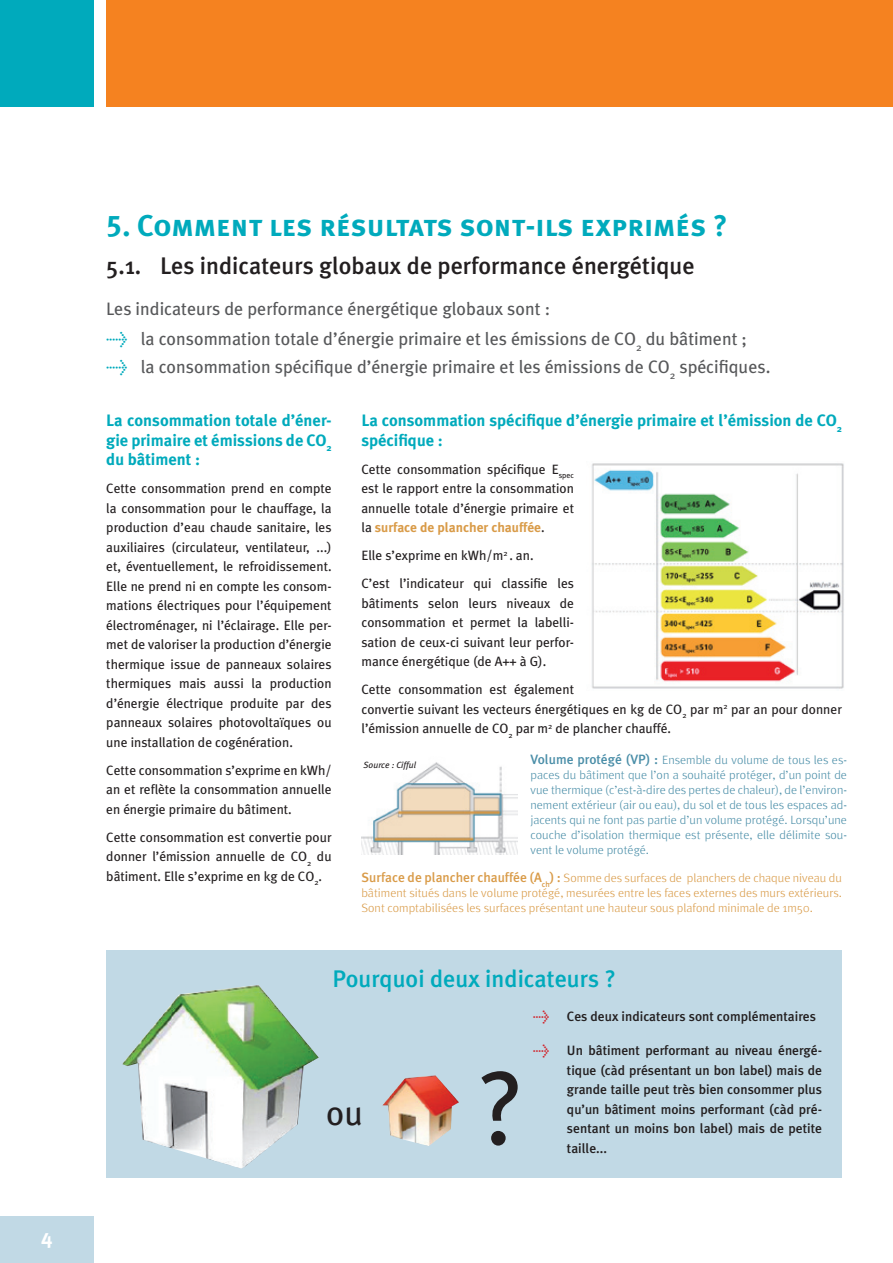
<style>
.page{position:relative;width:893px;height:1263px;background:#fff}
.page>*{position:absolute;margin:0;border:0;box-sizing:border-box;transform-origin:0 0}
.t1{font:104.4px "Meta Plus";color:#231f20}
.t2{font:34.35px "Meta Plus";color:#231f20}
.t3{font:30px "Meta Plus Bold Caps";color:#00aabc}
.t4{font:500 24px "Meta Plus";color:#231f20}
.t5{font:500 24px "Meta Plus";color:#00aabc}
.t6{font:700 21px "Meta Plus";color:#fff}
.t7{font:18px/29px "Meta Plus";color:#57585a}
.t8{font:700 16.5px/19.5px "Meta Plus";color:#00aabc;text-align:justify}
.t9{font:13.5px/19.5px "Meta Plus";color:#231f20;text-align:justify}
.t10{font:500 13.5px/19.5px "Meta Plus";color:#231f20;text-align:justify}
.t11{font:300 12px/15px "Meta";color:#4a8ea8;text-align:justify}
.t12{font:300 12px/15px "Meta";color:#d99b48;text-align:justify}
.t13{font:italic 9px "Meta Plus";color:#231f20}
.s1{color:#00aabc}
.s2{font-weight:700;color:#d99b48}
.s3{font-family:"Meta Plus";font-weight:500;font-size:13.5px}
.s4{color:#d1232a}
</style>
<div class="page">
<div style="left:0;top:1216px;width:94px;height:47px;background:#c1d9e5"></div>
<div style="left:106px;top:0;width:787px;height:106px;background:#f58220"></div>
<div style="left:0;top:0;width:94px;height:106px;background:#00aabc"></div>
<img style="left:591px;top:463px;width:253px;height:226px">
<div style="left:106px;top:951px;width:736px;height:227px;background:#c1d9e5"></div>
<img style="left:382px;top:1075px;width:77px;height:71px">
<img style="left:122px;top:985px;width:197px;height:183px">
<img style="left:361px;top:762px;width:156px;height:93px">
<h3 class="t6" style="left:41px;top:1224px;width:13px">4</h3>
<h3 class="t3" style="left:106px;top:208px;width:623px">5. Comment les résultats sont-ils exprimés ?</h3>
<h3 class="t4" style="left:106px;top:251px;width:590px">5.1. Les indicateurs globaux de performance énergétique</h3>
<h3 class="t7" style="left:106px;top:294px;width:666px">Les indicateurs de performance énergétique globaux sont :<br><span class="s1">&gt;</span> la consommation totale d’énergie primaire et les émissions de CO<sub>2</sub> du bâtiment ; <span class="s1">&gt;</span> la consommation spécifique d’énergie primaire et les émissions de CO<sub>2</sub> spécifiques.</h3>
<p class="t8" style="left:106px;top:411px;width:227px">La consommation totale d’éner&shy;gie primaire et émissions de CO<sub>2 </sub>du bâtiment :</p>
<p class="t9" style="left:106px;top:479px;width:227px">Cette consommation prend en compte la consommation pour le chauffage, la production d’eau chaude sanitaire, les auxiliaires (circulateur, ventilateur, ...) et, éventuellement, le refroidissement.<br>Elle ne prend ni en compte les consom&shy;mations électriques pour l’équipement électroménager, ni l’éclairage. Elle per&shy;met de valoriser la production d’énergie thermique issue de panneaux solaires thermiques mais aussi la production d’énergie électrique produite par des panneaux solaires photovoltaïques ou une installation de cogénération.</p>
<p class="t9" style="left:106px;top:760px;width:227px">Cette consommation s’exprime en kWh/ an et reflète la consommation annuelle en énergie primaire du bâtiment.</p>
<p class="t9" style="left:106px;top:827px;width:227px">Cette consommation est convertie pour donner l’émission annuelle de CO<sub>2</sub> du bâtiment. Elle s’exprime en kg de CO<sub>2</sub>.</p>
<p class="t8" style="left:361px;top:411px;width:482px">La consommation spécifique d’énergie primaire et l’émission de CO<sub>2 </sub>spécifique :</p>
<p class="t9" style="left:361px;top:459px;width:214px">Cette consommation spécifique E<sub>spec </sub>est le rapport entre la consommation annuelle totale d’énergie primaire et la <span class="s2">surface de plancher chauffée</span>.</p>
<p class="t9" style="left:361px;top:541px;width:214px;line-height:28px">Elle s’exprime en kWh/m<sup>2</sup> . an.<br>C’est l’indicateur qui classifie les</p>
<p class="t9" style="left:361px;top:593px;width:214px">bâtiments selon leurs niveaux de consommation et permet la labelli&shy;sation de ceux-ci suivant leur perfor&shy;mance énergétique (de A++ à G).</p>
<p class="t9" style="left:361px;top:680px;width:482px;text-align:left">Cette consommation est également<br>convertie suivant les vecteurs énergétiques en kg de CO<sub>2</sub> par m<sup>2</sup> par an pour donner l’émission annuelle de CO<sub>2</sub> par m<sup>2</sup> de plancher chauffé.</p>
<p class="t11" style="left:530px;top:752px;width:318px"><span class="s3">Volume protégé (VP) :</span> Ensemble du volume de tous les es&shy;paces du bâtiment que l’on a souhaité protéger, d’un point de vue thermique (c’est-à-dire des pertes de chaleur), de l’environ&shy;nement extérieur (air ou eau), du sol et de tous les espaces ad&shy;jacents qui ne font pas partie d’un volume protégé. Lorsqu’une couche d’isolation thermique est présente, elle délimite sou&shy;vent le volume protégé.</p>
<p class="t12" style="left:361px;top:870px;width:482px"><span class="s3">Surface de plancher chauffée (A</span><sub>ch</sub><span class="s3">) :</span> Somme des surfaces de planchers de chaque niveau du bâtiment situés dans le volume protégé, mesurées entre les faces externes des murs extérieurs.<br>Sont comptabilisées les surfaces présentant une hauteur sous plafond minimale de 1m50.</p>
<p class="t13" style="left:364px;top:760px;width:54px">Source : Cifful</p>
<h3 class="t5" style="left:332px;top:965px;width:285px">Pourquoi deux indicateurs ?</h3>
<p class="t10" style="left:533px;top:1006px;width:285px"><span class="s4">&gt;</span> Ces deux indicateurs sont complémentaires</p>
<p class="t10" style="left:567px;top:1041px;width:257px;text-indent:-34px"><span class="s4">&gt;</span> Un bâtiment performant au niveau énergé&shy;tique (càd présentant un bon label) mais de grande taille peut très bien consommer plus qu’un bâtiment moins performant (càd pré&shy;sentant un moins bon label) mais de petite taille...</p>
<h1 class="t1" style="left:477px;top:1047px;width:48px">?</h1>
<h2 class="t2" style="left:326px;top:1093px;width:39px">ou</h2>
</div>
